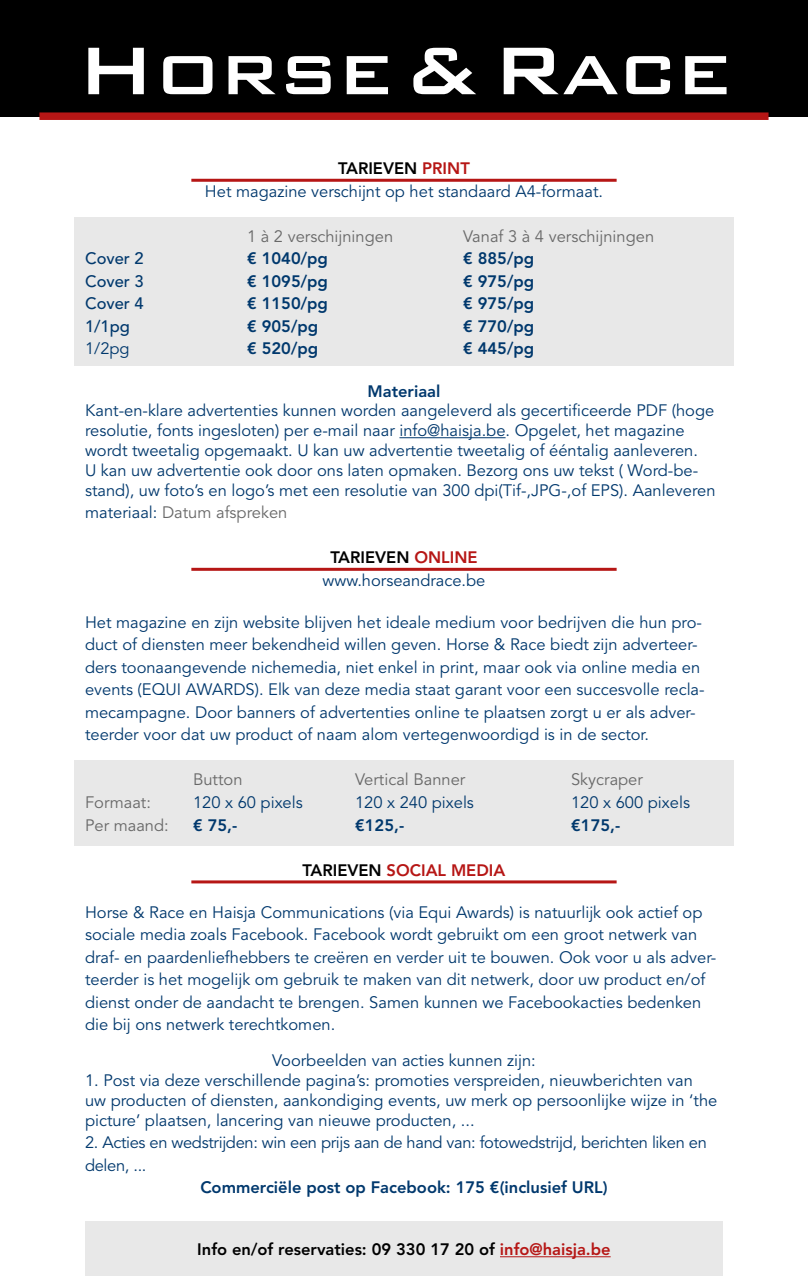
<style>
.page{position:relative;width:808px;height:1276px;background:#fff}
.page>*{position:absolute;margin:0;border:0;box-sizing:border-box;transform-origin:0 0}
.t1{font:500 90px "Bank Gothic BT";color:#fff}
.t2{font:16.5px/22.5px "Avenir LT Std";color:#00386d}
.t3{font:800 16.5px "Avenir LT Std";color:#00386d}
.t4{font:16.5px "Avenir LT Std";color:#686868}
.t5{font:16.5px/22.5px "Avenir LT Std";letter-spacing:-.02em;color:#00386d}
.t6{font:800 16.5px "Avenir LT Std";color:#000}
.t7{font:500 16.5px "Avenir LT Std";color:#00386d}
.t8{font:800 16.5px "Avenir LT Std";color:#b61615}
.s1{font-weight:800;color:#000}
.s2{font-weight:800;color:#b61615}
.s3{color:#00386d}
.s4{color:#000}
.s5{color:#b61615}
</style>
<div class="page">
<div style="left:85px;top:1221px;width:638px;height:55px;background:#e8e8e8"></div>
<div style="left:0;top:0;width:808px;height:117px;background:#000"></div>
<div style="left:39px;top:112px;width:729px;height:8px;background:#b61615"></div>
<div style="left:74px;top:760px;width:659px;height:85px;background:#e8e8e8"></div>
<div style="left:74px;top:217px;width:659px;height:149px;background:#e8e8e8"></div>
<hr style="left:399px;top:437px;width:107px;height:1px;background:#00386d">
<hr style="left:191px;top:179px;width:426px;height:3px;background:#b61615">
<hr style="left:191px;top:568px;width:426px;height:3px;background:#b61615">
<hr style="left:191px;top:880px;width:426px;height:3px;background:#b61615">
<hr style="left:500px;top:1256px;width:111px;height:1px;background:#b61615">
<h1 class="t1" style="left:76px;top:22px;width:656px">Horse &amp; Race</h1>
<p class="t2" style="left:205px;top:158px;width:400px;text-align:center"><span class="s1">TARIEVEN</span> <span class="s2">PRINT<br></span>Het magazine verschijnt op het standaard A4-formaat.</p>
<p class="t4" style="left:247px;top:226px;width:148px">1 à 2 verschijningen</p>
<p class="t4" style="left:463px;top:226px;width:193px">Vanaf 3 à 4 verschijningen</p>
<p class="t7" style="left:85px;top:249px;width:60px">Cover 2</p>
<p class="t3" style="left:247px;top:249px;width:82px">€ 1040/pg</p>
<p class="t3" style="left:463px;top:249px;width:73px">€ 885/pg</p>
<p class="t7" style="left:85px;top:271px;width:60px">Cover 3</p>
<p class="t3" style="left:247px;top:271px;width:82px">€ 1095/pg</p>
<p class="t3" style="left:463px;top:271px;width:73px">€ 975/pg</p>
<p class="t7" style="left:85px;top:294px;width:60px">Cover 4</p>
<p class="t3" style="left:247px;top:294px;width:82px">€ 1150/pg</p>
<p class="t3" style="left:463px;top:294px;width:73px">€ 975/pg</p>
<p class="t7" style="left:85px;top:316px;width:46px">1/1pg</p>
<p class="t3" style="left:247px;top:316px;width:73px">€ 905/pg</p>
<p class="t3" style="left:463px;top:316px;width:73px">€ 770/pg</p>
<p class="t2" style="left:85px;top:338px;width:46px">1/2pg</p>
<p class="t3" style="left:247px;top:339px;width:73px">€ 520/pg</p>
<p class="t3" style="left:463px;top:339px;width:73px">€ 445/pg</p>
<p class="t3" style="left:368px;top:381px;width:74px">Materiaal</p>
<p class="t2" style="left:85px;top:401px;width:632px;line-height:19.8px">Kant-en-klare advertenties kunnen worden aangeleverd als gecertificeerde PDF (hoge resolutie, fonts ingesloten) per e-mail naar info@haisja.be. Opgelet, het magazine wordt tweetalig opgemaakt. U kan uw advertentie tweetalig of ééntalig aanleveren.<br>U kan uw advertentie ook door ons laten opmaken. Bezorg ons uw tekst ( Word-be&shy;stand), uw foto’s en logo’s met een resolutie van 300 dpi(Tif-,JPG-,of EPS). Aanleveren</p>
<p class="t4" style="left:85px;top:503px;width:204px"><span class="s3">materiaal:</span> Datum afspreken</p>
<p class="t2" style="left:322px;top:546px;width:164px;text-align:center"><span class="s1">TARIEVEN</span> <span class="s2">ONLINE </span>www.horseandrace.be</p>
<p class="t2" style="left:85px;top:611px;width:621px">Het magazine en zijn website blijven het ideale medium voor bedrijven die hun pro&shy;duct of diensten meer bekendheid willen geven. Horse &amp; Race biedt zijn adverteer&shy;ders toonaangevende nichemedia, niet enkel in print, maar ook via online media en events (EQUI AWARDS). Elk van deze media staat garant voor een succesvolle recla&shy;mecampagne. Door banners of advertenties online te plaatsen zorgt u er als adver&shy;teerder voor dat uw product of naam alom vertegenwoordigd is in de sector.</p>
<p class="t4" style="left:193px;top:770px;width:51px">Button</p>
<p class="t4" style="left:355px;top:770px;width:112px">Vertical Banner</p>
<p class="t4" style="left:571px;top:770px;width:73px">Skycraper</p>
<p class="t4" style="left:85px;top:793px;width:67px">Formaat:</p>
<p class="t2" style="left:193px;top:791px;width:111px">120 x 60 pixels</p>
<p class="t2" style="left:355px;top:791px;width:120px">120 x 240 pixels</p>
<p class="t2" style="left:571px;top:791px;width:120px">120 x 600 pixels</p>
<p class="t4" style="left:85px;top:815px;width:85px">Per maand:</p>
<p class="t3" style="left:193px;top:815px;width:46px">€ 75,-</p>
<p class="t3" style="left:355px;top:815px;width:51px">€125,-</p>
<p class="t3" style="left:571px;top:815px;width:51px">€175,-</p>
<p class="t8" style="left:302px;top:860px;width:204px"><span class="s4">TARIEVEN</span> SOCIAL MEDIA</p>
<p class="t2" style="left:85px;top:901px;width:633px">Horse &amp; Race en Haisja Communications (via Equi Awards) is natuurlijk ook actief op sociale media zoals Facebook. Facebook wordt gebruikt om een groot netwerk van draf- en paardenliefhebbers te creëren en verder uit te bouwen. Ook voor u als adver&shy;teerder is het mogelijk om gebruik te maken van dit netwerk, door uw product en/of dienst onder de aandacht te brengen. Samen kunnen we Facebookacties bedenken die bij ons netwerk terechtkomen.</p>
<p class="t2" style="left:272px;top:1050px;width:265px">Voorbeelden van acties kunnen zijn:</p>
<p class="t2" style="left:85px;top:1071px;width:634px;line-height:19.8px">1. Post via deze verschillende pagina’s: promoties verspreiden, nieuwberichten van uw producten of diensten, aankondiging events, uw merk op persoonlijke wijze in ‘the picture’ plaatsen, lancering van nieuwe producten, ...</p>
<p class="t5" style="left:85px;top:1132px;width:623px">2. Acties en wedstrijden: win een prijs aan de hand van: fotowedstrijd, berichten liken en delen, ...</p>
<p class="t3" style="left:200px;top:1177px;width:409px">Commerciële post op Facebook: 175 €(inclusief URL)</p>
<p class="t6" style="left:197px;top:1239px;width:415px">Info en/of reservaties: 09 330 17 20 of <span class="s5">info@haisja.be</span></p>
</div>
